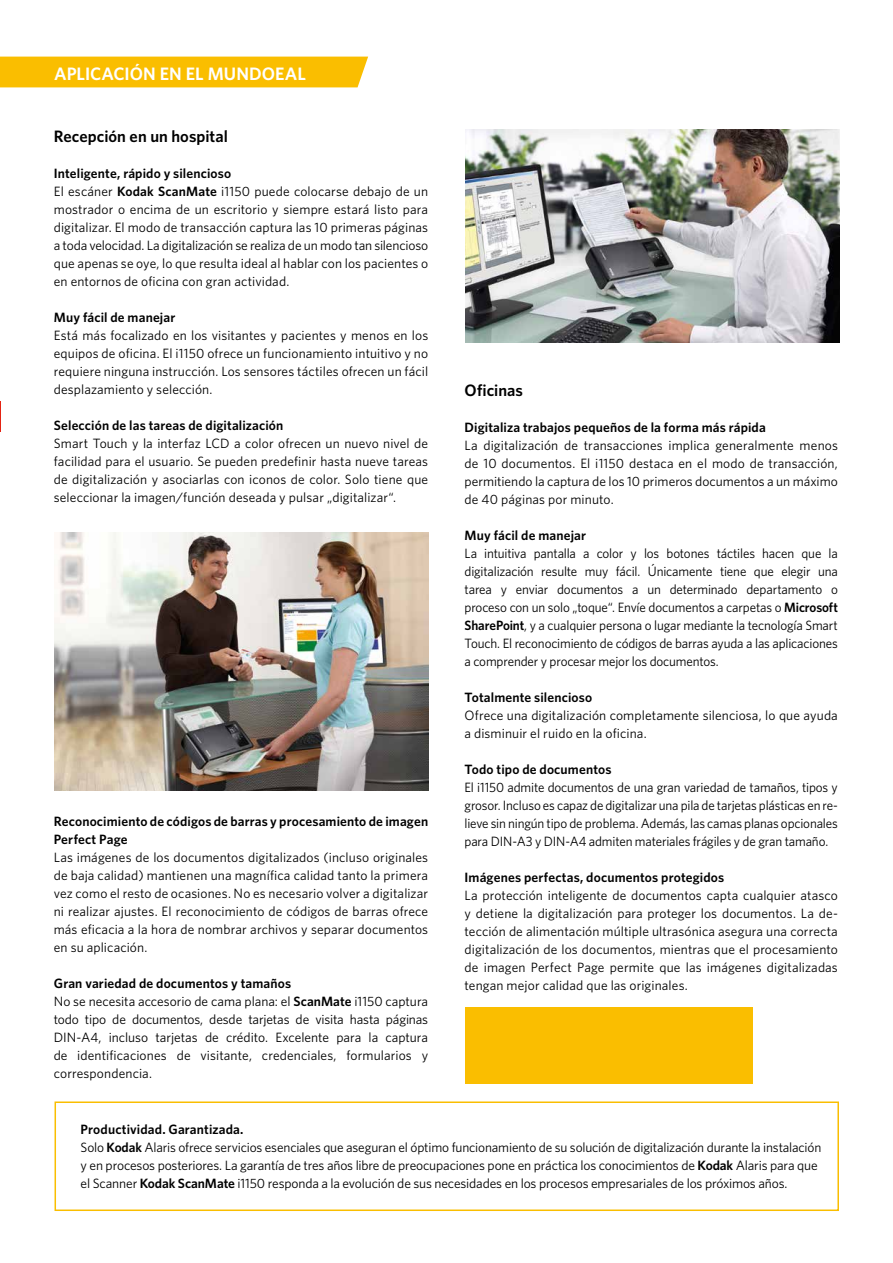
<style>
.page{position:relative;width:893px;height:1263px;background:#fff}
.page>*{position:absolute;margin:0;border:0;box-sizing:border-box;transform-origin:0 0}
.t1{font:600 18px "Whitney K";color:#fff}
.t2{font:600 16.5px "Whitney K";color:#000}
.t3{font:13.5px/18px "Whitney K";color:#000;text-align:justify}
.t4{font:600 13.5px/18px "Whitney K";letter-spacing:.01em;color:#000}
.s1{font-weight:600}
</style>
<div class="page">
<hr style="left:0;top:401px;width:1px;height:31px;background:#e42313">
<div style="left:0;top:57px;width:368px;height:30px;background:#fabe00"></div>
<div style="left:55px;top:1101px;width:784px;height:110px;border:2px solid #fabe00"></div>
<div style="left:465px;top:1007px;width:288px;height:76px;background:#fabe00"></div>
<img style="left:55px;top:533px;width:374px;height:258px">
<img style="left:465px;top:129px;width:374px;height:213px">
<h1 class="t1" style="left:54px;top:62px;width:253px">APLICACIÓN EN EL MUNDOEAL</h1>
<p class="t2" style="left:54px;top:125px;width:176px">Recepción en un hospital</p>
<p class="t3" style="left:54px;top:164px;width:376px;text-align:left"><span class="s1">Inteligente, rápido y silencioso<br></span>El escáner <span class="s1">Kodak ScanMate</span> i1150 puede colocarse debajo de un mostrador o encima de un escritorio y siempre estará listo para digitalizar. El modo de transacción captura las 10 primeras páginas a toda velocidad. La digitalización se realiza de un modo tan silencioso que apenas se oye, lo que resulta ideal al hablar con los pacientes o en entornos de oficina con gran actividad.</p>
<p class="t4" style="left:54px;top:308px;width:123px">Muy fácil de manejar</p>
<p class="t3" style="left:54px;top:326px;width:376px">Está más focalizado en los visitantes y pacientes y menos en los equipos de oficina. El i1150 ofrece un funcionamiento intuitivo y no requiere ninguna instrucción. Los sensores táctiles ofrecen un fácil desplazamiento y selección.</p>
<p class="t4" style="left:54px;top:416px;width:231px">Selección de las tareas de digitalización</p>
<p class="t3" style="left:54px;top:434px;width:376px">Smart Touch y la interfaz LCD a color ofrecen un nuevo nivel de facilidad para el usuario. Se pueden predefinir hasta nueve tareas de digitalización y asociarlas con iconos de color. Solo tiene que seleccionar la imagen/función deseada y pulsar „digitalizar“.</p>
<p class="t4" style="left:54px;top:812px;width:376px">Reconocimiento de códigos de barras y procesamiento de imagen<br>Perfect Page</p>
<p class="t3" style="left:54px;top:848px;width:376px">Las imágenes de los documentos digitalizados (incluso originales de baja calidad) mantienen una magnífica calidad tanto la primera vez como el resto de ocasiones. No es necesario volver a digitalizar ni realizar ajustes. El reconocimiento de códigos de barras ofrece más eficacia a la hora de nombrar archivos y separar documentos en su aplicación.</p>
<p class="t3" style="left:54px;top:974px;width:376px;text-align:left"><span class="s1">Gran variedad de documentos y tamaños<br></span>No se necesita accesorio de cama plana: el <span class="s1">ScanMate</span> i1150 captura todo tipo de documentos, desde tarjetas de visita hasta páginas DIN-A4, incluso tarjetas de crédito. Excelente para la captura de identificaciones de visitante, credenciales, formularios y correspondencia.</p>
<p class="t2" style="left:465px;top:379px;width:60px">Oficinas</p>
<p class="t4" style="left:465px;top:418px;width:303px">Digitaliza trabajos pequeños de la forma más rápida</p>
<p class="t3" style="left:465px;top:435px;width:375px">La digitalización de transacciones implica generalmente menos de 10 documentos. El i1150 destaca en el modo de transacción, permitiendo la captura de los 10 primeros documentos a un máximo de 40 páginas por minuto.</p>
<p class="t4" style="left:465px;top:526px;width:123px">Muy fácil de manejar</p>
<p class="t3" style="left:465px;top:544px;width:375px">La intuitiva pantalla a color y los botones táctiles hacen que la digitalización resulte muy fácil. Únicamente tiene que elegir una tarea y enviar documentos a un determinado departamento o proceso con un solo „toque“. Envíe documentos a carpetas o <span class="s1">Microsoft SharePoint</span>, y a cualquier persona o lugar mediante la tecnología Smart Touch. El reconocimiento de códigos de barras ayuda a las aplicaciones a comprender y procesar mejor los documentos.</p>
<p class="t4" style="left:465px;top:688px;width:129px">Totalmente silencioso</p>
<p class="t3" style="left:465px;top:705px;width:375px">Ofrece una digitalización completamente silenciosa, lo que ayuda a disminuir el ruido en la oficina.</p>
<p class="t4" style="left:465px;top:760px;width:148px">Todo tipo de documentos</p>
<p class="t3" style="left:465px;top:778px;width:375px">El i1150 admite documentos de una gran variedad de tamaños, tipos y grosor. Incluso es capaz de digitalizar una pila de tarjetas plásticas en re&shy;lieve sin ningún tipo de problema. Además, las camas planas opcionales para DIN-A3 y DIN-A4 admiten materiales frágiles y de gran tamaño.</p>
<p class="t4" style="left:465px;top:868px;width:261px">Imágenes perfectas, documentos protegidos</p>
<p class="t3" style="left:465px;top:885px;width:375px">La protección inteligente de documentos capta cualquier atasco y detiene la digitalización para proteger los documentos. La de&shy;tección de alimentación múltiple ultrasónica asegura una correcta digitalización de los documentos, mientras que el procesamiento de imagen Perfect Page permite que las imágenes digitalizadas tengan mejor calidad que las originales.</p>
<p class="t3" style="left:81px;top:1120px;width:742px;text-align:left"><span class="s1">Productividad. Garantizada.<br></span>Solo <span class="s1">Kodak</span> Alaris ofrece servicios esenciales que aseguran el óptimo funcionamiento de su solución de digitalización durante la instalación y en procesos posteriores. La garantía de tres años libre de preocupaciones pone en práctica los conocimientos de <span class="s1">Kodak</span> Alaris para que el Scanner <span class="s1">Kodak ScanMate</span> i1150 responda a la evolución de sus necesidades en los procesos empresariales de los próximos años.</p>
</div>
